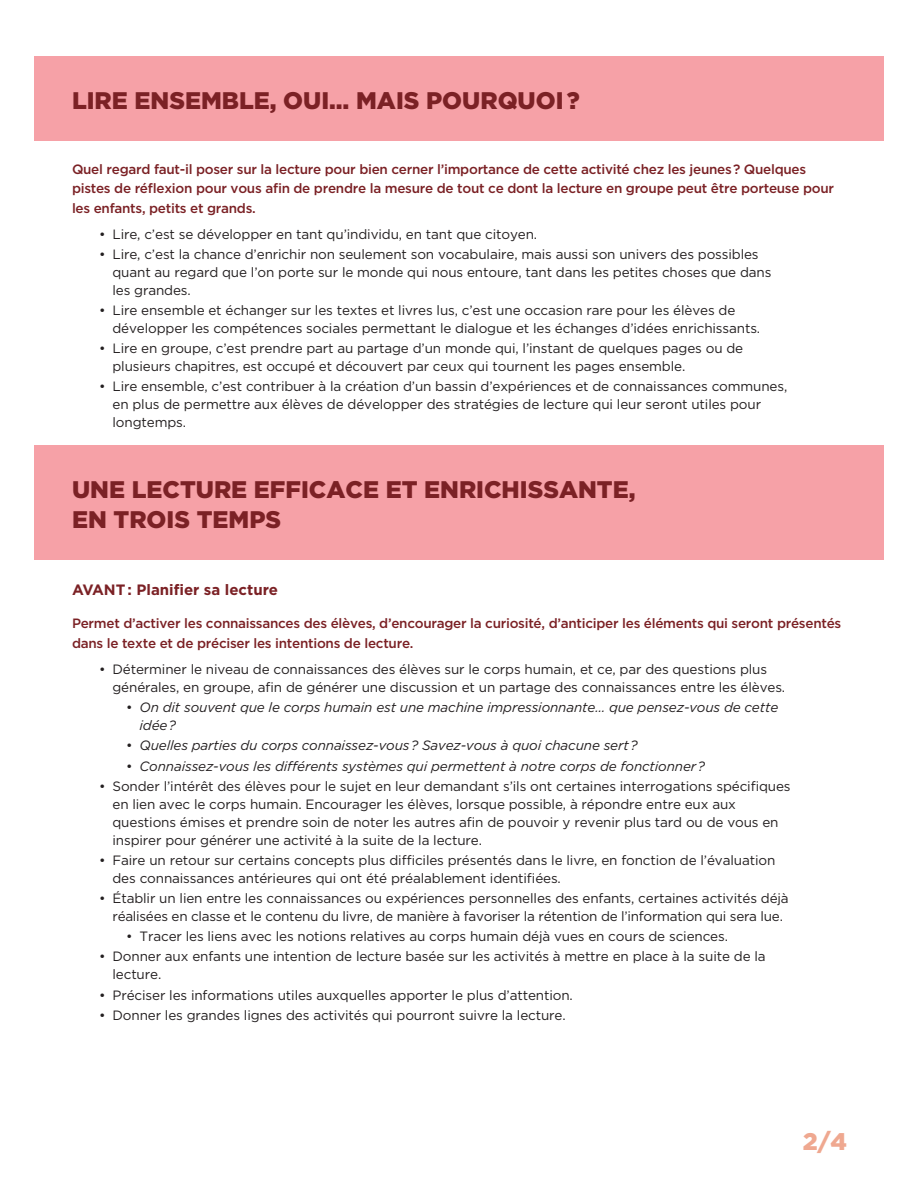
<style>
.page{position:relative;width:918px;height:1188px;background:#fff}
.page>*{position:absolute;margin:0;border:0;box-sizing:border-box;transform-origin:0 0}
.FP_-_Gros_titre{font:900 24px/30px "Gotham";color:#7b2125}
.t1{font:900 24px "Gotham";color:#efa890}
.FP_-_sous-titre{font:700 15px "Gotham";color:#7b2125}
.t2{font:13.5px/18px "Gotham";letter-spacing:-.01em;color:#231f20}
.FP_-_Question{font:500 13.5px/19.5px "Gotham";letter-spacing:-.02em;color:#7b2125}
.t3{font:italic 13.5px/18px "Gotham";letter-spacing:-.01em;color:#231f20}
.s1{font-style:normal}
</style>
<div class="page">
<div style="left:34px;top:56px;width:850px;height:85px;background:#f6a1a7"></div>
<div style="left:34px;top:445px;width:850px;height:115px;background:#f6a1a7"></div>
<p class="FP_-_Gros_titre" style="left:72px;top:85px;width:509px">LIRE ENSEMBLE, OUI… MAIS POURQUOI ?</p>
<p class="FP_-_Question" style="left:72px;top:159px;width:764px">Quel regard faut-il poser sur la lecture pour bien cerner l’importance de cette activité chez les jeunes ? Quelques pistes de réflexion pour vous afin de prendre la mesure de tout ce dont la lecture en groupe peut être porteuse pour les enfants, petits et grands.</p>
<p class="t2" style="left:99px;top:225px;width:440px">• Lire, c’est se développer en tant qu’individu, en tant que citoyen.</p>
<p class="t2" style="left:112px;top:245px;width:660px;text-indent:-14px">• Lire, c’est la chance d’enrichir non seulement son vocabulaire, mais aussi son univers des possibles quant au regard que l’on porte sur le monde qui nous entoure, tant dans les petites choses que dans les grandes.</p>
<p class="t2" style="left:112px;top:301px;width:649px;text-indent:-14px">• Lire ensemble et échanger sur les textes et livres lus, c’est une occasion rare pour les élèves de développer les compétences sociales permettant le dialogue et les échanges d’idées enrichissants.</p>
<p class="t2" style="left:112px;top:339px;width:632px;text-indent:-14px">• Lire en groupe, c’est prendre part au partage d’un monde qui, l’instant de quelques pages ou de plusieurs chapitres, est occupé et découvert par ceux qui tournent les pages ensemble.</p>
<p class="t2" style="left:112px;top:377px;width:676px;text-indent:-14px">• Lire ensemble, c’est contribuer à la création d’un bassin d’expériences et de connaissances communes, en plus de permettre aux élèves de développer des stratégies de lecture qui leur seront utiles pour longtemps.</p>
<p class="FP_-_Gros_titre" style="left:72px;top:474px;width:565px">UNE LECTURE EFFICACE ET ENRICHISSANTE,<br>EN TROIS TEMPS</p>
<p class="FP_-_sous-titre" style="left:72px;top:580px;width:207px">AVANT : Planifier sa lecture</p>
<p class="FP_-_Question" style="left:72px;top:614px;width:771px">Permet d’activer les connaissances des élèves, d’encourager la curiosité, d’anticiper les éléments qui seront présentés dans le texte et de préciser les intentions de lecture.</p>
<p class="t2" style="left:112px;top:660px;width:674px;text-indent:-14px">• Déterminer le niveau de connaissances des élèves sur le corps humain, et ce, par des questions plus générales, en groupe, afin de générer une discussion et un partage des connaissances entre les élèves.</p>
<p class="t3" style="left:140px;top:698px;width:640px;text-indent:-14px"><span class="s1">•</span> On dit souvent que le corps humain est une machine impressionnante… que pensez-vous de cette idée ?</p>
<p class="t3" style="left:126px;top:736px;width:513px"><span class="s1">•</span> Quelles parties du corps connaissez-vous ? Savez-vous à quoi chacune sert ?</p>
<p class="t3" style="left:126px;top:757px;width:581px"><span class="s1">•</span> Connaissez-vous les différents systèmes qui permettent à notre corps de fonctionner ?</p>
<p class="t2" style="left:112px;top:777px;width:680px;text-indent:-14px">• Sonder l’intérêt des élèves pour le sujet en leur demandant s’ils ont certaines interrogations spécifiques en lien avec le corps humain. Encourager les élèves, lorsque possible, à répondre entre eux aux questions émises et prendre soin de noter les autres afin de pouvoir y revenir plus tard ou de vous en inspirer pour générer une activité à la suite de la lecture.</p>
<p class="t2" style="left:112px;top:851px;width:664px;text-indent:-14px">• Faire un retour sur certains concepts plus difficiles présentés dans le livre, en fonction de l’évaluation des connaissances antérieures qui ont été préalablement identifiées.</p>
<p class="t2" style="left:99px;top:889px;width:691px;text-align:center">• Établir un lien entre les connaissances ou expériences personnelles des enfants, certaines activités déjà réalisées en classe et le contenu du livre, de manière à favoriser la rétention de l’information qui sera lue.</p>
<p class="t2" style="left:126px;top:927px;width:604px">• Tracer les liens avec les notions relatives au corps humain déjà vues en cours de sciences.</p>
<p class="t2" style="left:112px;top:947px;width:655px;text-indent:-14px">• Donner aux enfants une intention de lecture basée sur les activités à mettre en place à la suite de la lecture.</p>
<p class="t2" style="left:99px;top:986px;width:475px">• Préciser les informations utiles auxquelles apporter le plus d’attention.</p>
<p class="t2" style="left:99px;top:1006px;width:468px">• Donner les grandes lignes des activités qui pourront suivre la lecture.</p>
<h1 class="t1" style="left:803px;top:1125px;width:46px">2/4</h1>
</div>
